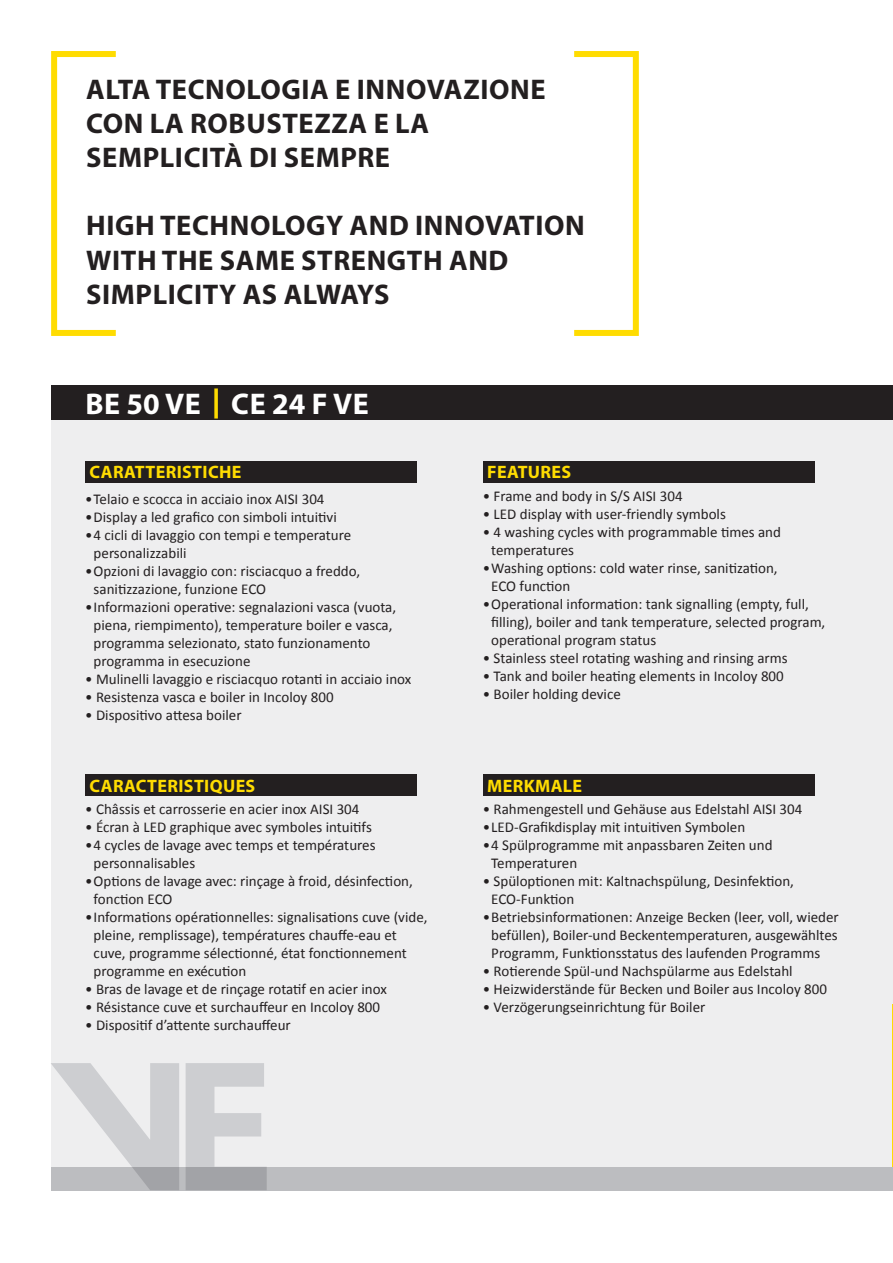
<style>
.page{position:relative;width:893px;height:1263px;background:#fff}
.page>*{position:absolute;margin:0;border:0;box-sizing:border-box;transform-origin:0 0}
.t1{font:700 30px "Myriad Pro";letter-spacing:.02em;color:#fff}
.t2{font:700 28.5px/34.2px "Myriad Pro";letter-spacing:.02em;color:#231f20}
.t3{font:700 18px "Myriad Pro";letter-spacing:.02em;color:#ffdc01}
.t4{font:15px/18px "Calibri";color:#231f20}
.s1{font-family:"ITC Franklin Gothic Std";font-weight:600;color:#ffdc01}
</style>
<div class="page">
<div style="left:51px;top:386px;width:842px;height:34px;background:#231f20"></div>
<div style="left:51px;top:420px;width:842px;height:747px;background:#eeeeef"></div>
<hr style="left:892px;top:1004px;width:1px;height:163px;background:#ffdc01">
<div style="left:85px;top:461px;width:332px;height:21px;background:#231f20"></div>
<div style="left:85px;top:775px;width:332px;height:21px;background:#231f20"></div>
<div style="left:483px;top:775px;width:331px;height:21px;background:#231f20"></div>
<div style="left:483px;top:461px;width:331px;height:21px;background:#231f20"></div>
<div style="left:51px;top:51px;width:68px;height:285px;border:6px solid #ffdc01"></div>
<div style="left:571px;top:51px;width:68px;height:285px;border:6px solid #ffdc01"></div>
<svg style="left:186px;top:1063px;width:80px;height:104px"></svg>
<svg style="left:51px;top:1063px;width:128px;height:104px"></svg>
<div style="left:51px;top:1167px;width:842px;height:24px;background:#bcbdc0"></div>
<h2 class="t2" style="left:86px;top:71px;width:461px">ALTA TECNOLOGIA E INNOVAZIONE<br>CON LA ROBUSTEZZA E LA<br>SEMPLICITÀ DI SEMPRE</h2>
<h2 class="t2" style="left:86px;top:208px;width:500px">HIGH TECHNOLOGY AND INNOVATION<br>WITH THE SAME STRENGTH AND<br>SIMPLICITY AS ALWAYS</h2>
<h1 class="t1" style="left:85px;top:384px;width:285px">BE 50 VE <span class="s1">|</span> CE 24 F VE</h1>
<p class="t3" style="left:90px;top:460px;width:153px">CARATTERISTICHE</p>
<p class="t4" style="left:85px;top:489px;width:241px">•Telaio e scocca in acciaio inox AISI 304</p>
<p class="t4" style="left:85px;top:507px;width:253px">• Display a led grafico con simboli intuitivi</p>
<p class="t4" style="left:94px;top:525px;width:259px;text-indent:-9px">• 4 cicli di lavaggio con tempi e temperature personalizzabili</p>
<p class="t4" style="left:94px;top:561px;width:268px;text-indent:-9px">• Opzioni di lavaggio con: risciacquo a freddo, sanitizzazione, funzione ECO</p>
<p class="t4" style="left:94px;top:597px;width:304px;text-indent:-9px">• Informazioni operative: segnalazioni vasca (vuota, piena, riempimento), temperature boiler e vasca, programma selezionato, stato funzionamento programma in esecuzione</p>
<p class="t4" style="left:85px;top:669px;width:328px">• Mulinelli lavaggio e risciacquo rotanti in acciaio inox</p>
<p class="t4" style="left:85px;top:687px;width:250px">• Resistenza vasca e boiler in Incoloy 800</p>
<p class="t4" style="left:85px;top:705px;width:158px">• Dispositivo attesa boiler</p>
<p class="t3" style="left:90px;top:774px;width:167px">CARACTERISTIQUES</p>
<p class="t4" style="left:85px;top:799px;width:276px">• Châssis et carrosserie en acier inox AISI 304</p>
<p class="t4" style="left:85px;top:817px;width:288px">• Écran à LED graphique avec symboles intuitifs</p>
<p class="t4" style="left:94px;top:835px;width:283px;text-indent:-9px">• 4 cycles de lavage avec temps et températures personnalisables</p>
<p class="t4" style="left:94px;top:871px;width:321px;text-indent:-9px">• Options de lavage avec: rinçage à froid, désinfection, fonction ECO</p>
<p class="t4" style="left:94px;top:907px;width:335px;text-indent:-9px">• Informations opérationnelles: signalisations cuve (vide, pleine, remplissage), températures chauffe-eau et cuve, programme sélectionné, état fonctionnement programme en exécution</p>
<p class="t4" style="left:85px;top:979px;width:303px">• Bras de lavage et de rinçage rotatif en acier inox</p>
<p class="t4" style="left:85px;top:997px;width:297px">• Résistance cuve et surchauffeur en Incoloy 800</p>
<p class="t4" style="left:85px;top:1015px;width:207px">• Dispositif d’attente surchauffeur</p>
<p class="t3" style="left:487px;top:460px;width:86px">FEATURES</p>
<p class="t4" style="left:483px;top:486px;width:201px">• Frame and body in S/S AISI 304</p>
<p class="t4" style="left:483px;top:504px;width:245px">• LED display with user-friendly symbols</p>
<p class="t4" style="left:491px;top:522px;width:291px;text-indent:-9px">• 4 washing cycles with programmable times and temperatures</p>
<p class="t4" style="left:491px;top:558px;width:288px;text-indent:-9px">• Washing options: cold water rinse, sanitization,<br>ECO function</p>
<p class="t4" style="left:491px;top:594px;width:336px;text-indent:-9px">• Operational information: tank signalling (empty, full, filling), boiler and tank temperature, selected program, operational program status</p>
<p class="t4" style="left:483px;top:648px;width:306px">• Stainless steel rotating washing and rinsing arms</p>
<p class="t4" style="left:483px;top:666px;width:303px">• Tank and boiler heating elements in Incoloy 800</p>
<p class="t4" style="left:483px;top:684px;width:140px">• Boiler holding device</p>
<p class="t3" style="left:487px;top:774px;width:96px">MERKMALE</p>
<p class="t4" style="left:483px;top:799px;width:321px">• Rahmengestell und Gehäuse aus Edelstahl AISI 304</p>
<p class="t4" style="left:483px;top:817px;width:264px">• LED-Grafikdisplay mit intuitiven Symbolen</p>
<p class="t4" style="left:491px;top:835px;width:283px;text-indent:-9px">• 4 Spülprogramme mit anpassbaren Zeiten und<br>Temperaturen</p>
<p class="t4" style="left:491px;top:871px;width:304px;text-indent:-9px">• Spüloptionen mit: Kaltnachspülung, Desinfektion,<br>ECO-Funktion</p>
<p class="t4" style="left:491px;top:907px;width:349px;text-align:justify;text-indent:-9px">• Betriebsinformationen: Anzeige Becken (leer, voll, wieder befüllen), Boiler-und Beckentemperaturen, ausgewähltes Programm, Funktionsstatus des laufenden Programms</p>
<p class="t4" style="left:483px;top:961px;width:311px">• Rotierende Spül-und Nachspülarme aus Edelstahl</p>
<p class="t4" style="left:483px;top:979px;width:346px">• Heizwiderstände für Becken und Boiler aus Incoloy 800</p>
<p class="t4" style="left:483px;top:997px;width:224px">• Verzögerungseinrichtung für Boiler</p>
</div>
